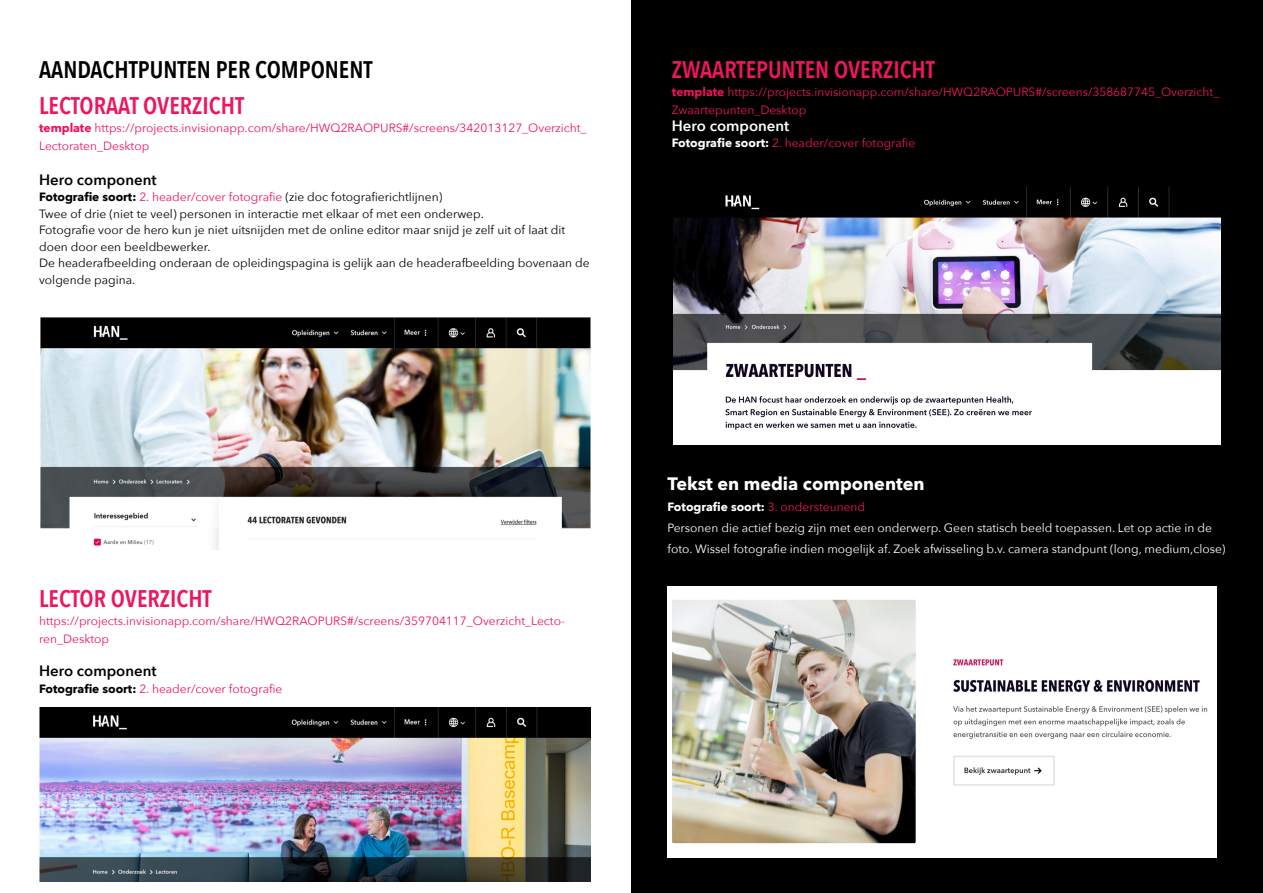
<style>
.page{position:relative;width:1263px;height:893px;background:#fff}
.page>*{position:absolute;margin:0;border:0;box-sizing:border-box;transform-origin:0 0}
.t1{font:600 24px "Avenir Next Condensed";color:#ed165f}
.t2{font:600 24px "Avenir Next Condensed";color:#000}
.t3{font:700 18px "Avenir Next";color:#fff}
.t4{font:600 15px "Avenir Next";color:#000}
.t5{font:600 15px "Avenir Next";color:#fff}
.t6{font:12px/18px "Avenir Next";color:#ed165f}
.t7{font:12px/16.5px "Avenir Next";color:#000}
.t8{font:12px/21px "Avenir Next";color:#fff}
.s1{font-weight:700;color:#ed115e}
.s2{font-weight:700}
.s3{color:#ed165f}
.s4{font-weight:700;color:#000}
.s5{font-weight:700;color:#fff}
.s6{color:#000}
</style>
<div class="page">
<div style="left:631px;top:0;width:632px;height:893px;background:#000"></div>
<img style="left:40px;top:318px;width:551px;height:232px">
<img style="left:39px;top:708px;width:552px;height:173px">
<img style="left:673px;top:187px;width:547px;height:258px">
<img style="left:668px;top:587px;width:548px;height:271px">
<h1 class="t2" style="left:39px;top:49px;width:335px">AANDACHTPUNTEN PER COMPONENT</h1>
<h1 class="t1" style="left:39px;top:85px;width:207px">LECTORAAT OVERZICHT</h1>
<p class="t6" style="left:39px;top:118px;width:549px"><span class="s1">template</span> https://projects.invisionapp.com/share/HWQ2RAOPURS#/screens/342013127_Overzicht_<br>Lectoraten_Desktop</p>
<p class="t4" style="left:39px;top:166px;width:119px">Hero component</p>
<p class="t7" style="left:39px;top:188px;width:552px"><span class="s2">Fotografie soort:</span> <span class="s3">2. header/cover fotografie</span> (zie doc fotografierichtlijnen)<br>Twee of drie (niet te veel) personen in interactie met elkaar of met een onderwep.<br>Fotografie voor de hero kun je niet uitsnijden met de online editor maar snijd je zelf uit of laat dit doen door een beeldbewerker.<br>De headerafbeelding onderaan de opleidingspagina is gelijk aan de headerafbeelding bovenaan de volgende pagina.</p>
<h1 class="t1" style="left:39px;top:578px;width:174px">LECTOR OVERZICHT</h1>
<p class="t6" style="left:39px;top:612px;width:527px">https://projects.invisionapp.com/share/HWQ2RAOPURS#/screens/359704117_Overzicht_Lecto&shy;ren_Desktop</p>
<p class="t4" style="left:39px;top:658px;width:119px">Hero component</p>
<p class="t6" style="left:39px;top:679px;width:245px"><span class="s4">Fotografie soort:</span> 2. header/cover fotografie</p>
<h1 class="t1" style="left:672px;top:49px;width:265px">ZWAARTEPUNTEN OVERZICHT</h1>
<p class="t6" style="left:672px;top:82px;width:549px"><span class="s1">template</span> https://projects.invisionapp.com/share/HWQ2RAOPURS#/screens/358687745_Overzicht_<br>Zwaartepunten_Desktop</p>
<p class="t5" style="left:672px;top:112px;width:119px">Hero component</p>
<p class="t6" style="left:672px;top:133px;width:251px"><span class="s5">Fotografie soort:</span> 2. header/cover fotografie <span class="s6">(</span></p>
<h2 class="t3" style="left:668px;top:468px;width:258px">Tekst en media componenten</h2>
<p class="t8" style="left:668px;top:496px;width:559px"><span class="s2">Fotografie soort:</span> <span class="s3">3. ondersteunend<br></span>Personen die actief bezig zijn met een onderwerp. Geen statisch beeld toepassen. Let op actie in de foto. Wissel fotografie indien mogelijk af. Zoek afwisseling b.v. camera standpunt (long, medium,close)</p>
</div>
